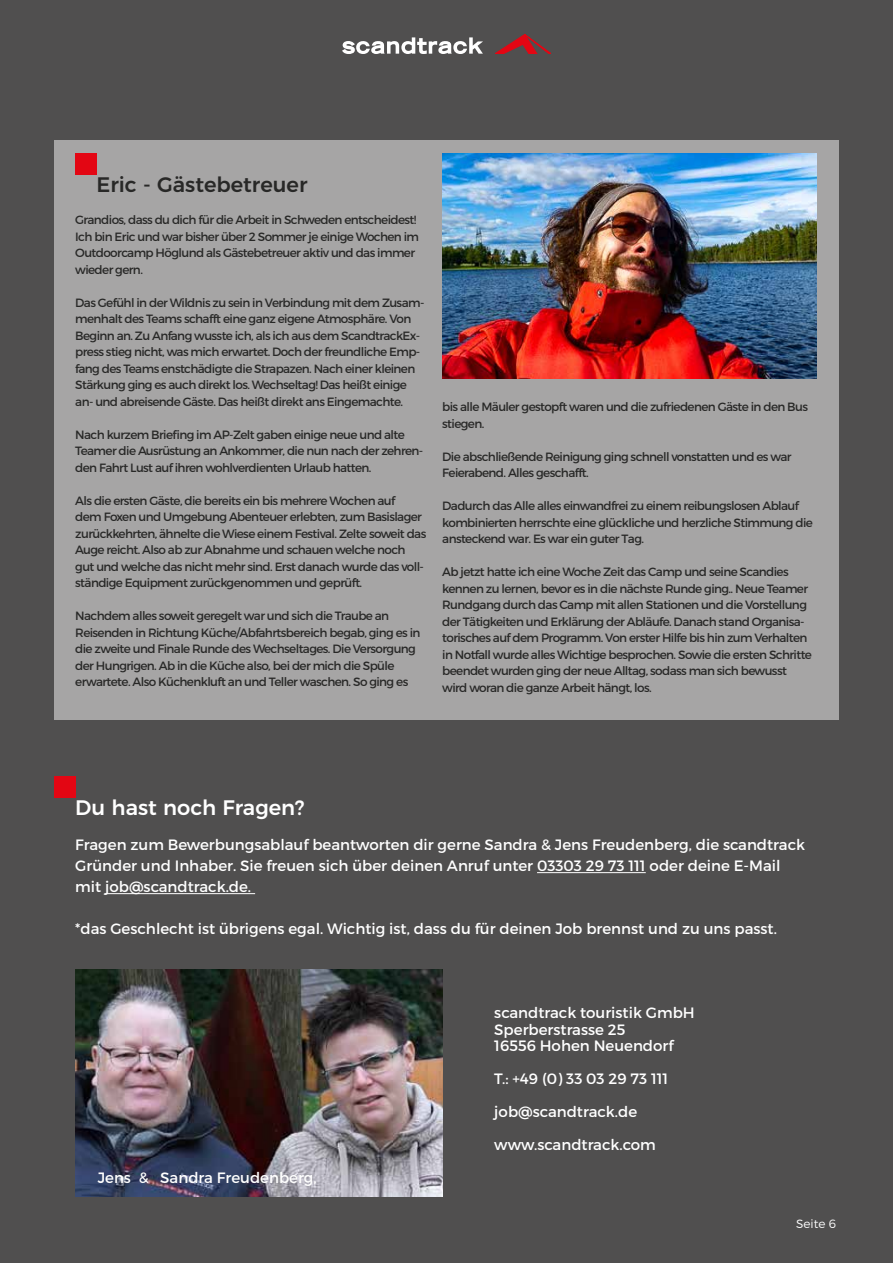
<style>
.page{position:relative;width:893px;height:1263px;background:#504f4f}
.page>*{position:absolute;margin:0;border:0;box-sizing:border-box;transform-origin:0 0}
.t1{font:500 21px "Montserrat";color:#282827}
.t2{font:500 21px "Montserrat";color:#fff}
.t3{font:15px/21px "Montserrat";color:#fff}
.t4{font:12px/16.5px "Montserrat";letter-spacing:-.05em;color:#282827}
.t5{font:300 12px "Montserrat";color:#fff}
</style>
<div class="page">
<svg style="left:342px;top:37px;width:141px;height:17px"></svg>
<svg style="left:495px;top:34px;width:56px;height:20px"></svg>
<hr style="left:537px;top:872px;width:109px;height:1px;background:#fff">
<hr style="left:105px;top:893px;width:150px;height:1px;background:#fff">
<div style="left:54px;top:776px;width:21px;height:21px;background:#e30613"></div>
<img style="left:75px;top:969px;width:367px;height:227px">
<div style="left:54px;top:140px;width:785px;height:579px;background:#a6a5a5"></div>
<div style="left:75px;top:153px;width:22px;height:21px;background:#e30613"></div>
<img style="left:442px;top:153px;width:374px;height:225px">
<h1 class="t1" style="left:97px;top:168px;width:212px">Eric - Gästebetreuer</h1>
<p class="t4" style="left:75px;top:212px;width:345px">Grandios, dass du dich für die Arbeit in Schweden entscheidest!<br>Ich bin Eric und war bisher über 2 Sommer je einige Wochen im Outdoorcamp Höglund als Gästebetreuer aktiv und das immer wieder gern.</p>
<p class="t4" style="left:75px;top:294px;width:351px">Das Gefühl in der Wildnis zu sein in Verbindung mit dem Zusam&shy;menhalt des Teams schafft eine ganz eigene Atmosphäre. Von Beginn an. Zu Anfang wusste ich, als ich aus dem ScandtrackEx&shy;press stieg nicht, was mich erwartet. Doch der freundliche Emp&shy;fang des Teams enstchädigte die Strapazen. Nach einer kleinen Stärkung ging es auch direkt los. Wechseltag! Das heißt einige an- und abreisende Gäste. Das heißt direkt ans Eingemachte.</p>
<p class="t4" style="left:75px;top:426px;width:350px">Nach kurzem Briefing im AP-Zelt gaben einige neue und alte<br>Teamer die Ausrüstung an Ankommer, die nun nach der zehren&shy;den Fahrt Lust auf ihren wohlverdienten Urlaub hatten.</p>
<p class="t4" style="left:75px;top:492px;width:353px">Als die ersten Gäste, die bereits ein bis mehrere Wochen auf<br>dem Foxen und Umgebung Abenteuer erlebten, zum Basislager zurückkehrten, ähnelte die Wiese einem Festival. Zelte soweit das Auge reicht. Also ab zur Abnahme und schauen welche noch gut und welche das nicht mehr sind. Erst danach wurde das voll&shy;ständige Equipment zurückgenommen und geprüft.</p>
<p class="t4" style="left:75px;top:608px;width:347px">Nachdem alles soweit geregelt war und sich die Traube an Reisenden in Richtung Küche/Abfahrtsbereich begab, ging es in die zweite und Finale Runde des Wechseltages. Die Versorgung der Hungrigen. Ab in die Küche also, bei der mich die Spüle erwartete. Also Küchenkluft an und Teller waschen. So ging es</p>
<p class="t4" style="left:442px;top:399px;width:367px">bis alle Mäuler gestopft waren und die zufriedenen Gäste in den Bus stiegen.</p>
<p class="t4" style="left:442px;top:448px;width:351px">Die abschließende Reinigung ging schnell vonstatten und es war<br>Feierabend. Alles geschafft.</p>
<p class="t4" style="left:442px;top:498px;width:372px">Dadurch das Alle alles einwandfrei zu einem reibungslosen Ablauf kombinierten herrschte eine glückliche und herzliche Stimmung die ansteckend war. Es war ein guter Tag.</p>
<p class="t4" style="left:442px;top:564px;width:371px">Ab jetzt hatte ich eine Woche Zeit das Camp und seine Scandies kennen zu lernen, bevor es in die nächste Runde ging.. Neue Teamer Rundgang durch das Camp mit allen Stationen und die Vorstellung der Tätigkeiten und Erklärung der Abläufe. Danach stand Organisa&shy;torisches auf dem Programm. Von erster Hilfe bis hin zum Verhalten in Notfall wurde alles Wichtige besprochen. Sowie die ersten Schritte beendet wurden ging der neue Alltag, sodass man sich bewusst wird woran die ganze Arbeit hängt, los.</p>
<h1 class="t2" style="left:75px;top:791px;width:231px">Du hast noch Fragen?</h1>
<p class="t3" style="left:75px;top:834px;width:731px">Fragen zum Bewerbungsablauf beantworten dir gerne Sandra &amp; Jens Freudenberg, die scandtrack<br>Gründer und Inhaber. Sie freuen sich über deinen Anruf unter 03303 29 73 111 oder deine E-Mail mit job@scandtrack.de.</p>
<p class="t3" style="left:75px;top:918px;width:703px">*das Geschlecht ist übrigens egal. Wichtig ist, dass du für deinen Job brennst und zu uns passt.</p>
<p class="t3" style="left:98px;top:1167px;width:221px">Jens &amp; Sandra Freudenberg,</p>
<p class="t3" style="left:494px;top:1004px;width:202px;line-height:16.5px">scandtrack touristik GmbH<br>Sperberstrasse 25<br>16556 Hohen Neuendorf</p>
<p class="t3" style="left:494px;top:1062px;width:176px;line-height:33px">T.: +49 (0) 33 03 29 73 111 job@scandtrack.de</p>
<p class="t3" style="left:494px;top:1134px;width:163px">www.scandtrack.com</p>
<p class="t5" style="left:796px;top:1216px;width:41px">Seite 6</p>
</div>
